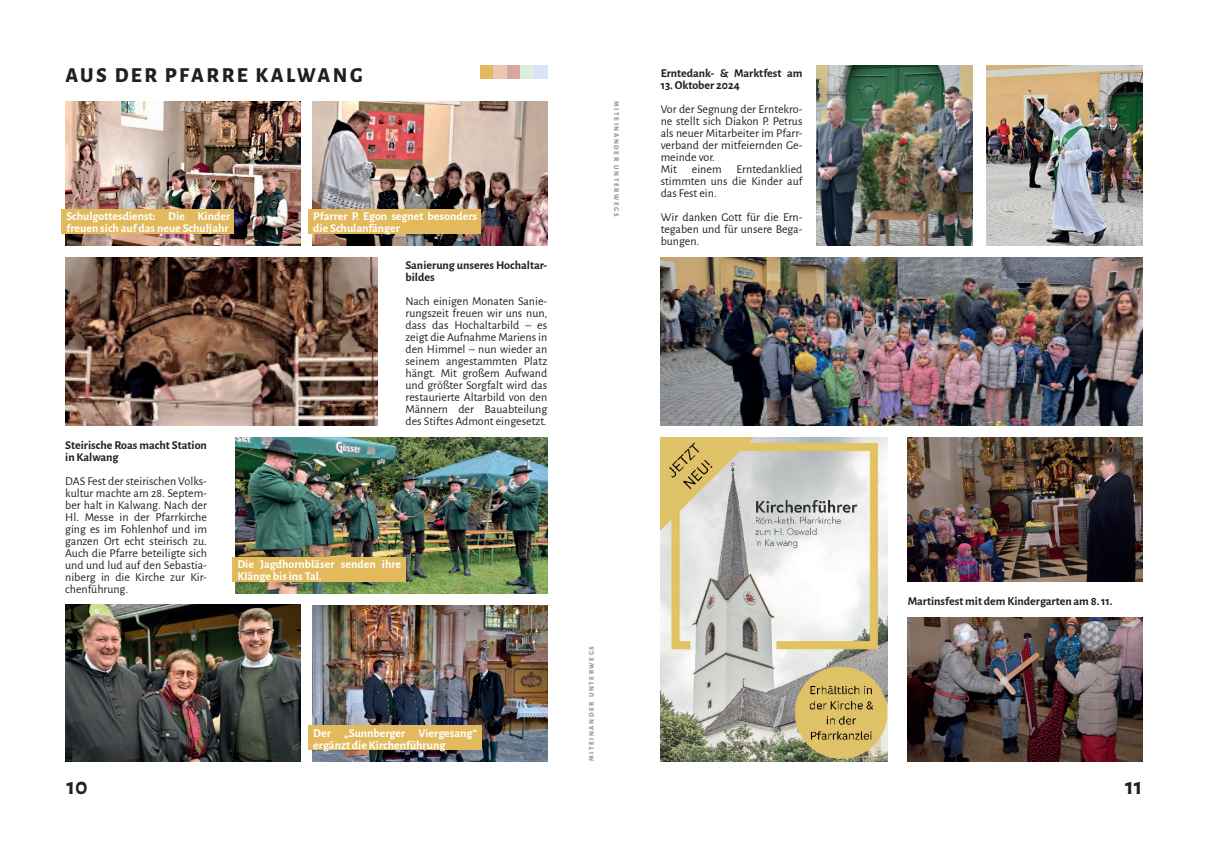
<style>
.page{position:relative;width:1208px;height:859px;background:#fff}
.page>*{position:absolute;margin:0;border:0;box-sizing:border-box;transform-origin:0 0}
.t1{font:700 24px "Alegreya Sans";color:#231f20}
.Überschrift{font:800 21px "Alegreya Sans";letter-spacing:.12em;color:#231f20}
.Body_Text{font:12px/12px "Alegreya Sans";color:#231f20;text-align:justify}
.Body_Text-2{font:700 12px/12px "Alegreya Sans";color:#fff}
.Body_Text-3{font:700 12px/12px "Alegreya Sans";color:#231f20}
.t2{font:800 7px "Alegreya Sans";letter-spacing:.23em;color:#939598}
</style>
<div class="page">
<div style="left:480px;top:65px;width:13px;height:14px;background:#e2b95c"></div>
<div style="left:493px;top:65px;width:14px;height:14px;background:#eec7b2"></div>
<div style="left:507px;top:65px;width:13px;height:14px;background:#d9a7a1"></div>
<div style="left:520px;top:65px;width:14px;height:14px;background:#dceedf"></div>
<div style="left:534px;top:65px;width:13px;height:14px;background:#d9e5f4"></div>
<img style="left:65px;top:101px;width:235px;height:144px">
<img style="left:312px;top:101px;width:235px;height:144px">
<div style="left:61px;top:209px;width:173px;height:24px;background:#e2b95c"></div>
<div style="left:308px;top:209px;width:172px;height:24px;background:#e2b95c"></div>
<img style="left:816px;top:65px;width:156px;height:180px">
<img style="left:986px;top:65px;width:156px;height:180px">
<img style="left:660px;top:257px;width:482px;height:168px">
<img style="left:65px;top:257px;width:312px;height:168px">
<img style="left:65px;top:605px;width:235px;height:156px">
<img style="left:312px;top:605px;width:235px;height:156px">
<div style="left:308px;top:725px;width:173px;height:24px;background:#e2b95c"></div>
<img style="left:235px;top:437px;width:312px;height:156px">
<div style="left:232px;top:557px;width:173px;height:24px;background:#e2b95c"></div>
<img style="left:660px;top:437px;width:227px;height:324px">
<img style="left:907px;top:617px;width:235px;height:144px">
<img style="left:907px;top:437px;width:235px;height:144px">
<p class="Überschrift" style="left:65px;top:59px;width:299px">AUS DER PFARRE KALWANG</p>
<p class="Body_Text-2" style="left:66px;top:209px;width:165px">Schulgottesdienst: Die Kinder freuen sich auf das neue Schuljahr</p>
<p class="Body_Text-2" style="left:313px;top:209px;width:165px">Pfarrer P. Egon segnet besonders die Schulanfänger</p>
<p class="Body_Text-3" style="left:405px;top:258px;width:143px">Sanierung unseres Hochaltar&shy;bildes</p>
<p class="Body_Text" style="left:405px;top:295px;width:143px">Nach einigen Monaten Sanie&shy;rungszeit freuen wir uns nun, dass das Hochaltarbild – es zeigt die Aufnahme Mariens in den Himmel – nun wieder an seinem angestammten Platz hängt. Mit großem Aufwand und größter Sorgfalt wird das restaurierte Altarbild von den Männern der Bauabteilung des Stiftes Admont eingesetzt.</p>
<p class="Body_Text-3" style="left:65px;top:438px;width:143px">Steirische Roas macht Station in Kalwang</p>
<p class="Body_Text" style="left:65px;top:475px;width:143px">DAS Fest der steirischen Volks&shy;kultur machte am 28. Septem&shy;ber halt in Kalwang. Nach der Hl. Messe in der Pfarrkirche ging es im Fohlenhof und im ganzen Ort echt steirisch zu.<br>Auch die Pfarre beteiligte sich und und lud auf den Sebastia&shy;niberg in die Kirche zur Kir&shy;chenführung.</p>
<p class="Body_Text-2" style="left:237px;top:557px;width:165px">Die Jagdhornbläser senden ihre<br>Klänge bis ins Tal.</p>
<p class="Body_Text-2" style="left:313px;top:726px;width:165px">Der „Sunnberger Viergesang“ ergänzt die Kirchenführung</p>
<p class="t2" style="left:621px;top:101px;width:117px;rotate:90deg">MITEINANDER UNTERWEGS</p>
<p class="t2" style="left:586px;top:761px;width:117px;rotate:-90deg">MITEINANDER UNTERWEGS</p>
<p class="Body_Text-3" style="left:660px;top:66px;width:143px">Erntedank- &amp; Marktfest am</p>
<p class="Body_Text-3" style="left:660px;top:78px;width:81px">13. Oktober 2024</p>
<p class="Body_Text" style="left:660px;top:103px;width:143px">Vor der Segnung der Erntekro&shy;ne stellt sich Diakon P. Petrus als neuer Mitarbeiter im Pfarr&shy;verband der mitfeiernden Ge&shy;meinde vor.</p>
<p class="Body_Text" style="left:660px;top:163px;width:143px">Mit einem Erntedanklied stimmten uns die Kinder auf das Fest ein.</p>
<p class="Body_Text" style="left:660px;top:211px;width:143px">Wir danken Gott für die Ern&shy;tegaben und für unsere Bega&shy;bungen.</p>
<p class="Body_Text-3" style="left:907px;top:594px;width:206px">Martinsfest mit dem Kindergarten am 8. 11.</p>
<h1 class="t1" style="left:66px;top:768px;width:23px">10</h1>
<h1 class="t1" style="left:1125px;top:768px;width:19px">11</h1>
</div>
